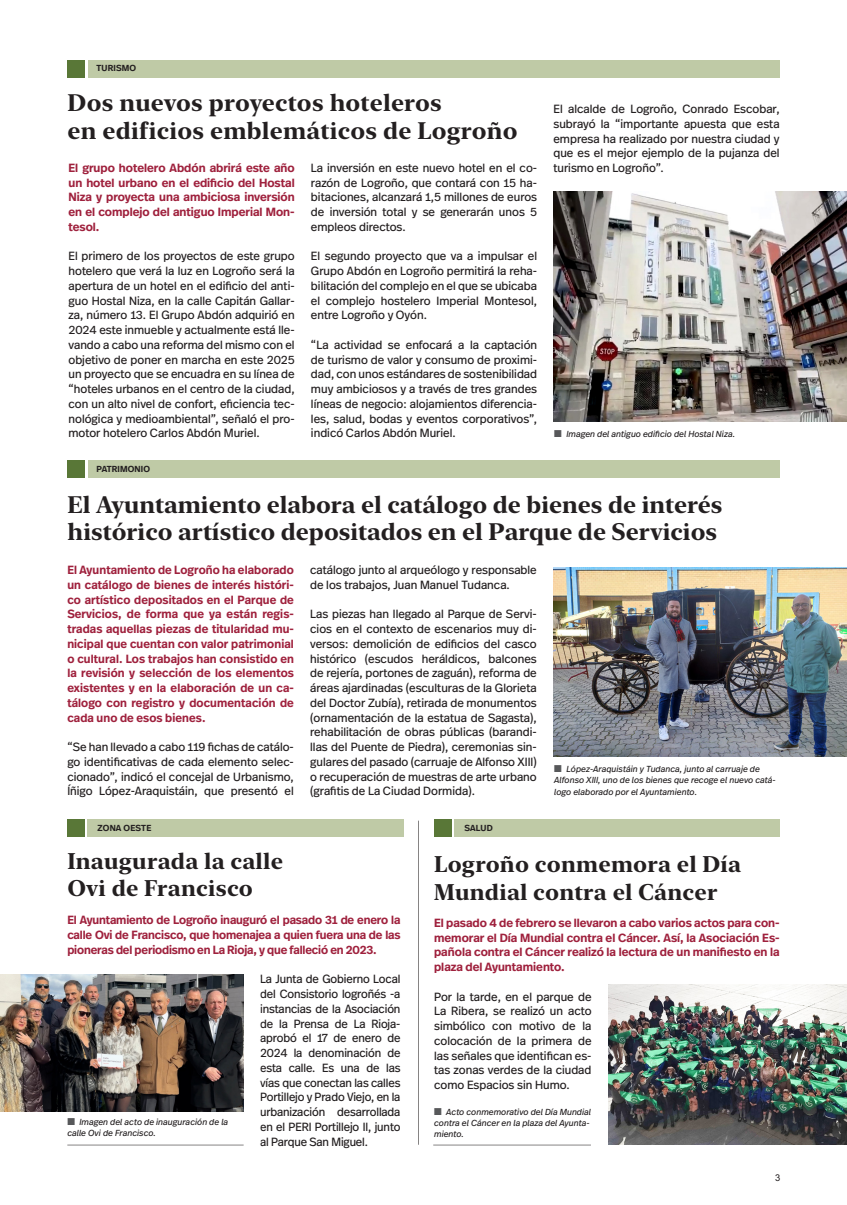
<style>
.page{position:relative;width:847px;height:1205px;background:#fff}
.page>*{position:absolute;margin:0;border:0;box-sizing:border-box;transform-origin:0 0}
.t1{font:700 23.75px "New York Large";color:#231f20}
.t2{font:700 22.5px/27.5px "New York Large";letter-spacing:.01em;color:#231f20}
.t3{font:11.88px/14.8px "Real Head Pro";color:#231f20;text-align:justify}
.t4{font:600 11.88px/14.8px "Real Head Pro";color:#9f213d;text-align:justify}
.t5{font:9.38px "Arial";color:#231f20}
.t6{font:italic 8.75px/11.2px "Real Head Pro";letter-spacing:.01em;color:#231f20}
.t7{font:600 8.75px "Real Head Pro";letter-spacing:.02em;color:#231f20}
.s1{color:#57585a}
</style>
<div class="page">
<div style="left:88px;top:461px;width:692px;height:17px;background:#bfcaa6"></div>
<div style="left:88px;top:60px;width:692px;height:17px;background:#bfcaa6"></div>
<div style="left:67px;top:461px;width:18px;height:17px;background:#597737"></div>
<div style="left:67px;top:60px;width:18px;height:17px;background:#597737"></div>
<hr style="left:67px;top:1144px;width:177px;height:1px;background:#231f20">
<hr style="left:433px;top:1144px;width:158px;height:1px;background:#231f20">
<hr style="left:418px;top:820px;width:1px;height:324px;background:#231f20">
<div style="left:87px;top:820px;width:316px;height:17px;background:#bfcaa6"></div>
<div style="left:454px;top:820px;width:326px;height:17px;background:#bfcaa6"></div>
<div style="left:67px;top:820px;width:18px;height:17px;background:#597737"></div>
<div style="left:434px;top:820px;width:17px;height:17px;background:#597737"></div>
<img style="left:554px;top:192px;width:293px;height:230px">
<img style="left:554px;top:567px;width:293px;height:189px">
<img style="left:0;top:975px;width:244px;height:136px">
<img style="left:608px;top:984px;width:239px;height:160px">
<p class="t7" style="left:96px;top:62px;width:41px">TURISMO</p>
<p class="t1" style="left:68px;top:86px;width:376px">Dos nuevos proyectos hoteleros</p>
<p class="t1" style="left:68px;top:114px;width:452px">en edificios emblemáticos de Logroño</p>
<p class="t4" style="left:69px;top:160px;width:228px">El grupo hotelero Abdón abrirá este año un hotel urbano en el edificio del Hostal Niza y proyecta una ambiciosa inversión en el complejo del antiguo Imperial Mon&shy;tesol.</p>
<p class="t3" style="left:69px;top:248px;width:228px">El primero de los proyectos de este grupo hotelero que verá la luz en Logroño será la apertura de un hotel en el edificio del anti&shy;guo Hostal Niza, en la calle Capitán Gallar&shy;za, número 13. El Grupo Abdón adquirió en 2024 este inmueble y actualmente está lle&shy;vando a cabo una reforma del mismo con el objetivo de poner en marcha en este 2025 un proyecto que se encuadra en su línea de “hoteles urbanos en el centro de la ciudad, con un alto nivel de confort, eficiencia tec&shy;nológica y medioambiental”, señaló el pro&shy;motor hotelero Carlos Abdón Muriel.</p>
<p class="t7" style="left:96px;top:463px;width:55px">PATRIMONIO</p>
<p class="t3" style="left:311px;top:160px;width:228px">La inversión en este nuevo hotel en el co&shy;razón de Logroño, que contará con 15 ha&shy;bitaciones, alcanzará 1,5 millones de euros de inversión total y se generarán unos 5 empleos directos.</p>
<p class="t3" style="left:311px;top:248px;width:228px">El segundo proyecto que va a impulsar el Grupo Abdón en Logroño permitirá la reha&shy;bilitación del complejo en el que se ubicaba el complejo hostelero Imperial Montesol, entre Logroño y Oyón.</p>
<p class="t3" style="left:311px;top:337px;width:228px">“La actividad se enfocará a la captación de turismo de valor y consumo de proximi&shy;dad, con unos estándares de sostenibilidad muy ambiciosos y a través de tres grandes líneas de negocio: alojamientos diferencia&shy;les, salud, bodas y eventos corporativos”, indicó Carlos Abdón Muriel.</p>
<p class="t3" style="left:553px;top:101px;width:228px">El alcalde de Logroño, Conrado Escobar, subrayó la “importante apuesta que esta empresa ha realizado por nuestra ciudad y que es el mejor ejemplo de la pujanza del turismo en Logroño”.</p>
<p class="t6" style="left:554px;top:428px;width:182px"><span class="s1">■</span> Imagen del antiguo edificio del Hostal Niza.</p>
<p class="t1" style="left:68px;top:488px;width:656px">El Ayuntamiento elabora el catálogo de bienes de interés</p>
<p class="t1" style="left:68px;top:515px;width:651px">histórico artístico depositados en el Parque de Servicios</p>
<p class="t4" style="left:67px;top:562px;width:228px">El Ayuntamiento de Logroño ha elaborado un catálogo de bienes de interés históri&shy;co artístico depositados en el Parque de Servicios, de forma que ya están regis&shy;tradas aquellas piezas de titularidad mu&shy;nicipal que cuentan con valor patrimonial o cultural. Los trabajos han consistido en la revisión y selección de los elementos existentes y en la elaboración de un ca&shy;tálogo con registro y documentación de cada uno de esos bienes.</p>
<p class="t3" style="left:67px;top:739px;width:228px">“Se han llevado a cabo 119 fichas de catálo&shy;go identificativas de cada elemento selec&shy;cionado”, indicó el concejal de Urbanismo, Íñigo López-Araquistáin, que presentó el</p>
<p class="t3" style="left:310px;top:562px;width:228px">catálogo junto al arqueólogo y responsable de los trabajos, Juan Manuel Tudanca.</p>
<p class="t3" style="left:310px;top:606px;width:228px">Las piezas han llegado al Parque de Servi&shy;cios en el contexto de escenarios muy di&shy;versos: demolición de edificios del casco histórico (escudos heráldicos, balcones de rejería, portones de zaguán), reforma de áreas ajardinadas (esculturas de la Glorieta del Doctor Zubía), retirada de monumentos (ornamentación de la estatua de Sagasta), rehabilitación de obras públicas (barandi&shy;llas del Puente de Piedra), ceremonias sin&shy;gulares del pasado (carruaje de Alfonso XIII) o recuperación de muestras de arte urbano (grafitis de La Ciudad Dormida).</p>
<p class="t7" style="left:98px;top:821px;width:55px">ZONA OESTE</p>
<p class="t7" style="left:464px;top:821px;width:30px">SALUD</p>
<p class="t6" style="left:554px;top:763px;width:223px"><span class="s1">■</span> López-Araquistáin y Tudanca, junto al carruaje de<br>Alfonso XIII, uno de los bienes que recoge el nuevo catá&shy;logo elaborado por el Ayuntamiento.</p>
<p class="t2" style="left:67px;top:846px;width:217px">Inaugurada la calle</p>
<p class="t2" style="left:67px;top:873px;width:187px">Ovi de Francisco</p>
<p class="t2" style="left:434px;top:849px;width:308px">Logroño conmemora el Día<br>Mundial contra el Cáncer</p>
<p class="t4" style="left:67px;top:912px;width:335px">El Ayuntamiento de Logroño inauguró el pasado 31 de enero la calle Ovi de Francisco, que homenajea a quien fuera una de las pioneras del periodismo en La Rioja, y que falleció en 2023.</p>
<p class="t3" style="left:260px;top:971px;width:142px">La Junta de Gobierno Local del Consistorio logroñés -a instancias de la Asociación de la Prensa de La Rioja&shy;aprobó el 17 de enero de 2024 la denominación de esta calle. Es una de las vías que conectan las calles Portillejo y Prado Viejo, en la urbanización desarrollada en el PERI Portillejo II, junto al Parque San Miguel.</p>
<p class="t4" style="left:434px;top:915px;width:347px">El pasado 4 de febrero se llevaron a cabo varios actos para con&shy;memorar el Día Mundial contra el Cáncer. Así, la Asociación Es&shy;pañola contra el Cáncer realizó la lectura de un manifiesto en la plaza del Ayuntamiento.</p>
<p class="t3" style="left:434px;top:989px;width:159px">Por la tarde, en el parque de La Ribera, se realizó un acto simbólico con motivo de la colocación de la primera de las señales que identifican es&shy;tas zonas verdes de la ciudad como Espacios sin Humo.</p>
<p class="t6" style="left:67px;top:1116px;width:162px"><span class="s1">■</span> Imagen del acto de inauguración de la calle Ovi de Francisco.</p>
<p class="t6" style="left:434px;top:1106px;width:158px"><span class="s1">■</span> Acto conmemorativo del Día Mundial contra el Cáncer en la plaza del Ayunta&shy;miento.</p>
<p class="t5" style="left:775px;top:1171px;width:7px">3</p>
</div>
